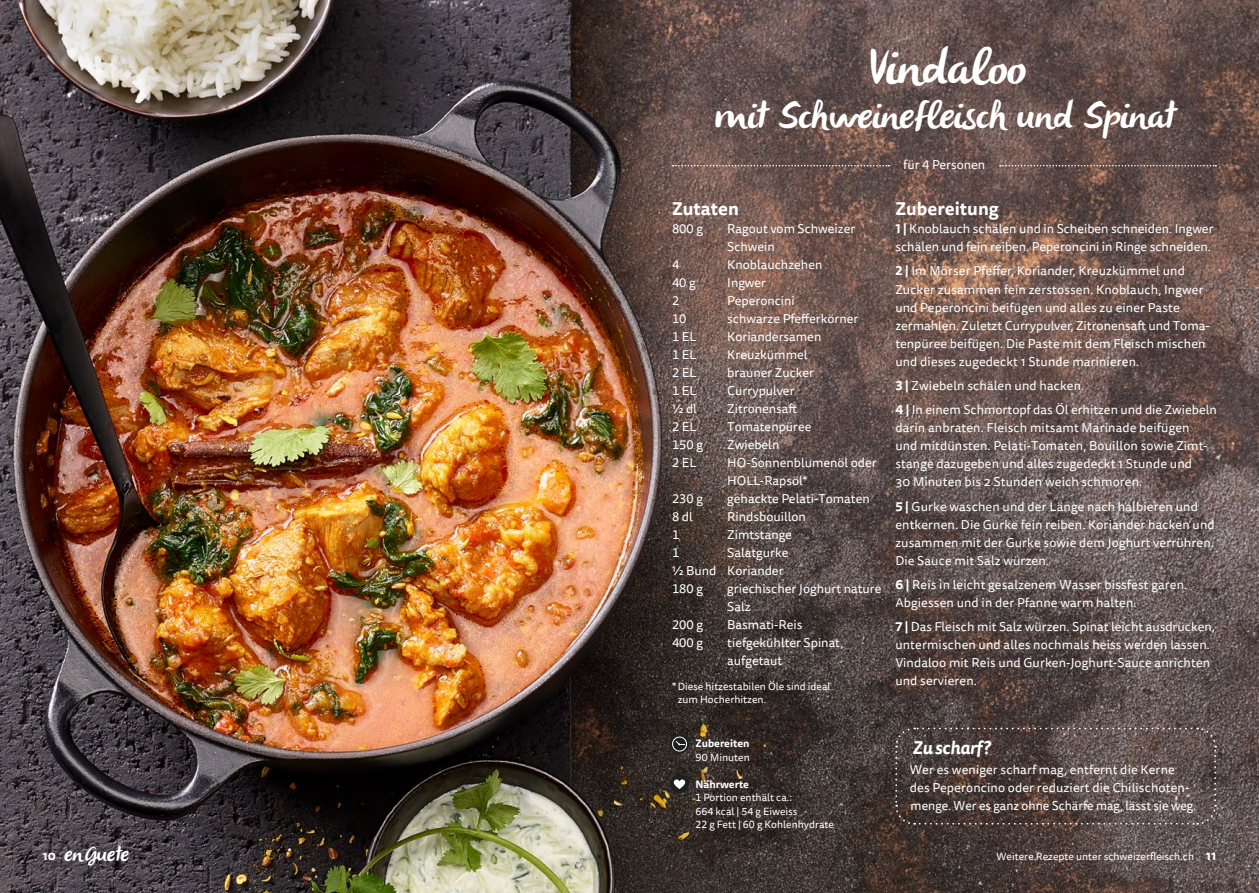
<style>
.page{position:relative;width:1259px;height:893px;background:#fff}
.page>*{position:absolute;margin:0;border:0;box-sizing:border-box;transform-origin:0 0}
.t1{font:italic 49.5px "Olivier";color:#fff}
.t2{font:italic 37.5px "Olivier";color:#fff}
.t3{font:italic 21px "Olivier";color:#fff}
.t4{font:700 18px "Tisa Sans OT";color:#fff}
.t5{font:italic 700 18px "Tisa Sans OT";letter-spacing:-.02em;color:#fff}
.t6{font:12.75px/18px "Tisa Sans OT";letter-spacing:.01em;color:#fff}
.t7{font:10.5px/13.5px "Tisa Sans OT";color:#fff}
.t8{font:700 10.5px "Tisa Sans OT";color:#fff}
.s1{font-weight:700}
.s2{font-family:"Tisa Sans OT";font-weight:700;font-style:normal;font-size:12.75px}
.s3{font-weight:700;font-size:12.75px}
</style>
<div class="page">
<img style="left:0;top:0;width:1259px;height:893px">
<svg style="left:670px;top:734px;width:19px;height:20px"></svg>
<div style="left:672px;top:737px;width:15px;height:14px;border:1px solid #fff;border-radius:50%"></div>
<svg style="left:675px;top:741px;width:10px;height:4px"></svg>
<div style="left:670px;top:774px;width:19px;height:19px;background:#1e1f1f;border-radius:50%"></div>
<svg style="left:674px;top:779px;width:11px;height:10px"></svg>
<svg style="left:673px;top:165px;width:216px;height:1px"></svg>
<svg style="left:1000px;top:165px;width:216px;height:1px"></svg>
<svg style="left:894px;top:727px;width:323px;height:98px;background:#564845"></svg>
<h1 class="t1" style="left:863px;top:40px;width:164px">Vindaloo</h1>
<h2 class="t2" style="left:713px;top:94px;width:471px">mitSchweinefleisch und Spinat</h2>
<h3 class="t4" style="left:672px;top:197px;width:68px">Zutaten</h3>
<p class="t6" style="left:672px;top:220px;width:32px">800 g</p>
<p class="t6" style="left:727px;top:220px;width:129px">Ragout vom Schweizer<br>Schwein</p>
<p class="t6" style="left:672px;top:256px;width:9px">4</p>
<p class="t6" style="left:727px;top:256px;width:97px">Knoblauchzehen</p>
<p class="t6" style="left:672px;top:274px;width:25px">40 g</p>
<p class="t6" style="left:727px;top:274px;width:40px">Ingwer</p>
<p class="t6" style="left:672px;top:292px;width:9px">2</p>
<p class="t6" style="left:727px;top:292px;width:69px">Peperoncini</p>
<p class="t6" style="left:672px;top:310px;width:16px">10</p>
<p class="t6" style="left:727px;top:310px;width:133px">schwarze Pfefferkörner</p>
<p class="t6" style="left:672px;top:328px;width:26px">1 EL</p>
<p class="t6" style="left:727px;top:328px;width:96px">Koriandersamen</p>
<p class="t6" style="left:672px;top:346px;width:26px">1 EL</p>
<p class="t6" style="left:727px;top:346px;width:82px">Kreuzkümmel</p>
<p class="t6" style="left:672px;top:364px;width:26px">2 EL</p>
<p class="t6" style="left:727px;top:364px;width:88px">brauner Zucker</p>
<p class="t6" style="left:672px;top:382px;width:26px">1 EL</p>
<p class="t6" style="left:727px;top:382px;width:69px">Currypulver</p>
<p class="t6" style="left:672px;top:400px;width:26px">½ dl</p>
<p class="t6" style="left:727px;top:400px;width:71px">Zitronensaft</p>
<p class="t6" style="left:672px;top:418px;width:26px">2 EL</p>
<p class="t6" style="left:727px;top:418px;width:86px">Tomatenpüree</p>
<p class="t6" style="left:672px;top:436px;width:32px">150 g</p>
<p class="t6" style="left:727px;top:436px;width:54px">Zwiebeln</p>
<p class="t6" style="left:672px;top:454px;width:26px">2 EL</p>
<p class="t6" style="left:727px;top:454px;width:151px">HO-Sonnenblumenöl oder<br>HOLL-Rapsöl*</p>
<p class="t6" style="left:672px;top:490px;width:32px">230 g</p>
<p class="t6" style="left:727px;top:490px;width:144px">gehackte Pelati-Tomaten</p>
<p class="t6" style="left:672px;top:508px;width:22px">8 dl</p>
<p class="t6" style="left:727px;top:508px;width:80px">Rindsbouillon</p>
<p class="t6" style="left:672px;top:526px;width:9px">1</p>
<p class="t6" style="left:727px;top:526px;width:66px">Zimtstange</p>
<p class="t6" style="left:672px;top:544px;width:9px">1</p>
<p class="t6" style="left:672px;top:544px;width:118px;text-indent:55px">Salatgurke ½ Bund Koriander<br>180 g</p>
<p class="t6" style="left:727px;top:580px;width:156px">griechischer Joghurt nature<br>Salz</p>
<p class="t6" style="left:672px;top:617px;width:32px">200 g</p>
<p class="t6" style="left:727px;top:617px;width:77px">Basmati-Reis</p>
<p class="t6" style="left:672px;top:635px;width:32px">400 g</p>
<p class="t6" style="left:727px;top:635px;width:119px">tiefgekühlter Spinat, aufgetaut</p>
<p class="t7" style="left:678px;top:680px;width:154px;text-indent:-6px">* Diese hitzestabilen Öle sind ideal zum Hocherhitzen.</p>
<p class="t8" style="left:695px;top:737px;width:56px">Zubereiten</p>
<p class="t7" style="left:695px;top:751px;width:56px">90 Minuten</p>
<p class="t8" style="left:695px;top:777px;width:55px">Nährwerte</p>
<p class="t7" style="left:695px;top:791px;width:140px">1 Portion enthält ca.:<br>664 kcal | 54 g Eiweiss<br>22 g Fett | 60 g Kohlenhydrate</p>
<p class="t6" style="left:903px;top:156px;width:84px">für 4 Personen</p>
<h3 class="t4" style="left:895px;top:197px;width:105px">Zubereitung</h3>
<p class="t6" style="left:895px;top:220px;width:320px"><span class="s1">1 |</span> Knoblauch schälen und in Scheiben schneiden. Ingwer schälen und fein reiben. Peperoncini in Ringe schneiden.</p>
<p class="t6" style="left:895px;top:263px;width:316px"><span class="s1">2 |</span> Im Mörser Pfeffer, Koriander, Kreuzkümmel und Zucker zusammen fein zerstossen. Knoblauch, Ingwer und Peperoncini beifügen und alles zu einer Paste zermahlen. Zuletzt Currypulver, Zitronensaft und Toma&shy;tenpüree beifügen. Die Paste mit dem Fleisch mischen und dieses zugedeckt 1 Stunde marinieren.</p>
<p class="t6" style="left:895px;top:374px;width:323px;line-height:24.5px"><span class="s1">3 |</span> Zwiebeln schälen und hacken.<br><span class="s1">4 |</span> In einem Schmortopf das Öl erhitzen und die Zwiebeln</p>
<p class="t6" style="left:895px;top:420px;width:314px">darin anbraten. Fleisch mitsamt Marinade beifügen und mitdünsten. Pelati-Tomaten, Bouillon sowie Zimt&shy;stange dazugeben und alles zugedeckt 1 Stunde und 30 Minuten bis 2 Stunden weich schmoren.</p>
<p class="t6" style="left:895px;top:498px;width:321px"><span class="s1">5 |</span> Gurke waschen und der Länge nach halbieren und entkernen. Die Gurke fein reiben. Koriander hacken und zusammen mit der Gurke sowie dem Joghurt verrühren.<br>Die Sauce mit Salz würzen.</p>
<p class="t6" style="left:895px;top:576px;width:293px"><span class="s1">6 |</span> Reis in leicht gesalzenem Wasser bissfest garen.<br>Abgiessen und in der Pfanne warm halten.</p>
<p class="t6" style="left:895px;top:619px;width:321px"><span class="s1">7 |</span> Das Fleisch mit Salz würzen. Spinat leicht ausdrücken, untermischen und alles nochmals heiss werden lassen.<br>Vindaloo mit Reis und Gurken-Joghurt-Sauce anrichten und servieren.</p>
<h3 class="t5" style="left:912px;top:736px;width:79px">Zu scharf?</h3>
<p class="t6" style="left:910px;top:761px;width:288px">Wer es weniger scharf mag, entfernt die Kerne des Peperoncino oder reduziert die Chilischoten&shy;menge. Wer es ganz ohne Schärfe mag, lässt sie weg.</p>
<h3 class="t3" style="left:43px;top:842px;width:92px"><span class="s2">1 0</span> en Guete</h3>
<p class="t7" style="left:996px;top:850px;width:221px">Weitere Rezepte unter schweizerfleisch.ch <span class="s3">11</span></p>
</div>
